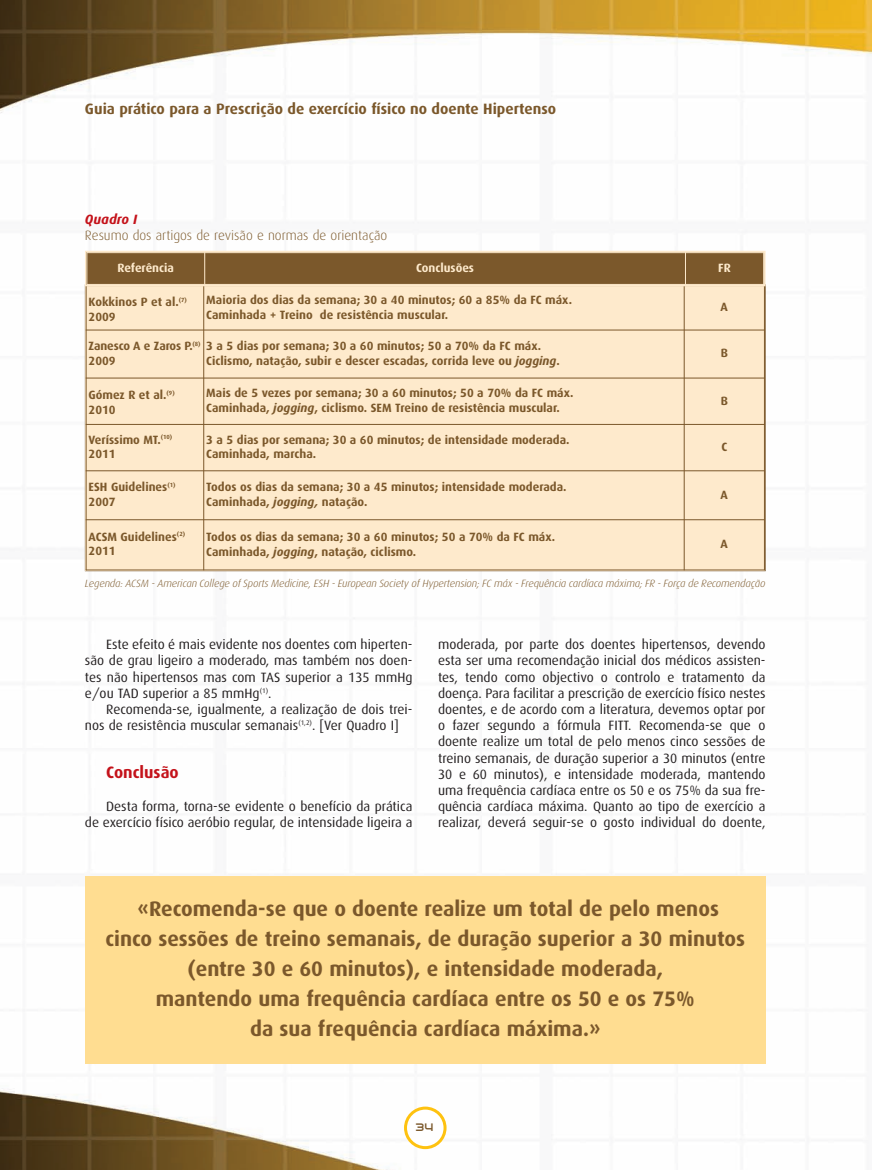
<style>
.page{position:relative;width:872px;height:1170px;background:#fff}
.page>*{position:absolute;margin:0;border:0;box-sizing:border-box;transform-origin:0 0}
.t1{font:700 21px/30px "Dax";color:#7b582b;text-align:center}
.t2{font:700 16.5px "Dax";color:#c4121a}
.t3{font:700 15px "Dax";color:#7b582b}
.t4{font:13.5px/16.2px "Dax";color:#231f20;text-align:right}
.t5{font:300 13.5px/16px "Dax";color:#7b582b}
.t6{font:13.5px "Swisz";color:#7b582b}
.t7{font:700 12px/14.4px "Dax";color:#7b582b}
.t8{font:700 12px "Dax";color:#feeacc}
.t9{font:italic 300 10.5px "Dax";letter-spacing:-.01em;color:#7b582b}
.s1{font-weight:700;font-style:italic;color:#c4121a}
.s2{font-style:italic}
</style>
<div class="page">
<img style="left:0;top:0;width:872px;height:1169px">
<svg style="left:404px;top:1106px;width:42px;height:42px"></svg>
<div style="left:86px;top:285px;width:118px;height:45px;background:#feeacc"></div>
<div style="left:204px;top:285px;width:480px;height:45px;background:#feeacc"></div>
<div style="left:684px;top:285px;width:81px;height:45px;background:#feeacc"></div>
<div style="left:86px;top:330px;width:118px;height:48px;background:#feeacc"></div>
<div style="left:204px;top:330px;width:480px;height:48px;background:#feeacc"></div>
<div style="left:684px;top:330px;width:81px;height:48px;background:#feeacc"></div>
<div style="left:86px;top:378px;width:118px;height:46px;background:#feeacc"></div>
<div style="left:204px;top:378px;width:480px;height:46px;background:#feeacc"></div>
<div style="left:684px;top:378px;width:81px;height:46px;background:#feeacc"></div>
<div style="left:86px;top:424px;width:118px;height:47px;background:#feeacc"></div>
<div style="left:204px;top:424px;width:480px;height:47px;background:#feeacc"></div>
<div style="left:684px;top:424px;width:81px;height:47px;background:#feeacc"></div>
<div style="left:86px;top:471px;width:118px;height:48px;background:#feeacc"></div>
<div style="left:204px;top:471px;width:480px;height:48px;background:#feeacc"></div>
<div style="left:684px;top:471px;width:81px;height:48px;background:#feeacc"></div>
<div style="left:86px;top:519px;width:118px;height:51px;background:#feeacc"></div>
<div style="left:204px;top:519px;width:480px;height:51px;background:#feeacc"></div>
<div style="left:684px;top:519px;width:81px;height:51px;background:#feeacc"></div>
<hr style="left:86px;top:285px;width:1px;height:285px;background:#7b582b">
<hr style="left:203px;top:285px;width:1px;height:285px;background:#7b582b">
<hr style="left:684px;top:285px;width:1px;height:285px;background:#7b582b">
<hr style="left:764px;top:285px;width:1px;height:285px;background:#7b582b">
<hr style="left:86px;top:329px;width:679px;height:1px;background:#7b582b">
<hr style="left:86px;top:377px;width:679px;height:1px;background:#7b582b">
<hr style="left:86px;top:424px;width:679px;height:1px;background:#7b582b">
<hr style="left:86px;top:470px;width:679px;height:1px;background:#7b582b">
<hr style="left:86px;top:519px;width:679px;height:1px;background:#7b582b">
<hr style="left:86px;top:569px;width:679px;height:1px;background:#7b582b">
<div style="left:85px;top:251px;width:680px;height:35px;border:2px solid #feeacc"></div>
<div style="left:86px;top:252px;width:119px;height:32px;background:#7b582b"></div>
<div style="left:205px;top:252px;width:480px;height:32px;background:#7b582b"></div>
<div style="left:685px;top:252px;width:79px;height:32px;background:#7b582b"></div>
<hr style="left:86px;top:252px;width:1px;height:33px;background:#feeacc">
<hr style="left:204px;top:252px;width:1px;height:33px;background:#feeacc">
<hr style="left:685px;top:252px;width:1px;height:33px;background:#feeacc">
<hr style="left:763px;top:252px;width:1px;height:33px;background:#feeacc">
<hr style="left:86px;top:252px;width:678px;height:1px;background:#feeacc">
<hr style="left:86px;top:284px;width:678px;height:1px;background:#feeacc">
<div style="left:85px;top:876px;width:680px;height:187px;background:#ffdd91"></div>
<p class="t3" style="left:85px;top:103px;width:472px">Guia prático para a Prescrição de exercício físico no doente Hipertenso</p>
<p class="t5" style="left:85px;top:212px;width:304px"><span class="s1">Quadro I<br></span>Resumo dos artigos de revisão e normas de orientação</p>
<p class="t8" style="left:117px;top:262px;width:58px">Referência</p>
<p class="t8" style="left:416px;top:262px;width:59px">Conclusões</p>
<p class="t8" style="left:718px;top:262px;width:14px">FR</p>
<p class="t7" style="left:89px;top:295px;width:100px">Kokkinos P et al.<sup>(7)<br></sup>2009</p>
<p class="t7" style="left:206px;top:293px;width:367px">Maioria dos dias da semana; 30 a 40 minutos; 60 a 85% da FC máx.<br>Caminhada + Treino de resistência muscular.</p>
<p class="t7" style="left:720px;top:301px;width:9px">A</p>
<p class="t7" style="left:89px;top:339px;width:114px">Zanesco A e Zaros P.<sup>(8)<br></sup>2009</p>
<p class="t7" style="left:206px;top:339px;width:355px">3 a 5 dias por semana; 30 a 60 minutos; 50 a 70% da FC máx.<br>Ciclismo, natação, subir e descer escadas, corrida leve ou <span class="s2">jogging</span>.</p>
<p class="t7" style="left:720px;top:347px;width:9px">B</p>
<p class="t7" style="left:89px;top:389px;width:88px">Gómez R et al.<sup>(9)<br></sup>2010</p>
<p class="t7" style="left:206px;top:386px;width:369px">Mais de 5 vezes por semana; 30 a 60 minutos; 50 a 70% da FC máx.<br>Caminhada, <span class="s2">jogging</span>, ciclismo. SEM Treino de resistência muscular.</p>
<p class="t7" style="left:720px;top:394px;width:9px">B</p>
<p class="t7" style="left:89px;top:433px;width:85px">Veríssimo MT.<sup>(10)<br></sup>2011</p>
<p class="t7" style="left:206px;top:433px;width:365px">3 a 5 dias por semana; 30 a 60 minutos; de intensidade moderada.<br>Caminhada, marcha.</p>
<p class="t7" style="left:721px;top:440px;width:7px">C</p>
<p class="t7" style="left:89px;top:481px;width:88px">ESH Guidelines<sup>(1)<br></sup>2007</p>
<p class="t7" style="left:206px;top:480px;width:362px">Todos os dias da semana; 30 a 45 minutos; intensidade moderada.<br>Caminhada, <span class="s2">jogging,</span> natação.</p>
<p class="t7" style="left:720px;top:488px;width:9px">A</p>
<p class="t7" style="left:89px;top:530px;width:98px">ACSM Guidelines<sup>(2)<br></sup>2011</p>
<p class="t7" style="left:206px;top:530px;width:350px">Todos os dias da semana; 30 a 60 minutos; 50 a 70% da FC máx.<br>Caminhada, <span class="s2">jogging</span>, natação, ciclismo.</p>
<p class="t7" style="left:720px;top:537px;width:9px">A</p>
<p class="t9" style="left:85px;top:579px;width:682px">Legenda: ACSM - American College of Sports Medicine, ESH - European Society of Hypertension; FC máx - Frequência cardíaca máxima; FR - Força de Recomendação</p>
<p class="t4" style="left:106px;top:637px;width:308px">Este efeito é mais evidente nos doentes com hiperten-</p>
<p class="t4" style="left:85px;top:653px;width:329px">são de grau ligeiro a moderado, mas também nos doen-</p>
<p class="t4" style="left:85px;top:669px;width:329px">tes não hipertensos mas com TAS superior a 135 mmHg</p>
<p class="t4" style="left:85px;top:685px;width:188px">e/ou TAD superior a 85 mmHg<sup>(1)</sup>.</p>
<p class="t4" style="left:106px;top:702px;width:308px">Recomenda-se, igualmente, a realização de dois trei-</p>
<p class="t4" style="left:85px;top:718px;width:315px">nos de resistência muscular semanais<sup>(1,2)</sup>. [Ver Quadro I]</p>
<p class="t2" style="left:106px;top:764px;width:74px">Conclusão</p>
<p class="t4" style="left:85px;top:799px;width:329px">Desta forma, torna-se evidente o benefício da prática<br>de exercício físico aeróbio regular, de intensidade ligeira a</p>
<p class="t4" style="left:438px;top:637px;width:329px;text-align:justify">moderada, por parte dos doentes hipertensos, devendo esta ser uma recomendação inicial dos médicos assisten&shy;tes, tendo como objectivo o controlo e tratamento da doença. Para facilitar a prescrição de exercício físico nestes doentes, e de acordo com a literatura, devemos optar por o fazer segundo a fórmula FITT. Recomenda-se que o doente realize um total de pelo menos cinco sessões de treino semanais, de duração superior a 30 minutos (entre 30 e 60 minutos), e intensidade moderada, mantendo uma frequência cardíaca entre os 50 e os 75% da sua fre&shy;quência cardíaca máxima. Quanto ao tipo de exercício a realizar, deverá seguir-se o gosto individual do doente,</p>
<p class="t1" style="left:105px;top:895px;width:641px">«Recomenda-se que o doente realize um total de pelo menos<br>cinco sessões de treino semanais, de duração superior a 30 minutos (entre 30 e 60 minutos), e intensidade moderada,<br>mantendo uma frequência cardíaca entre os 50 e os 75%<br>da sua frequência cardíaca máxima.»</p>
<p class="t6" style="left:416px;top:1118px;width:20px">34</p>
</div>
